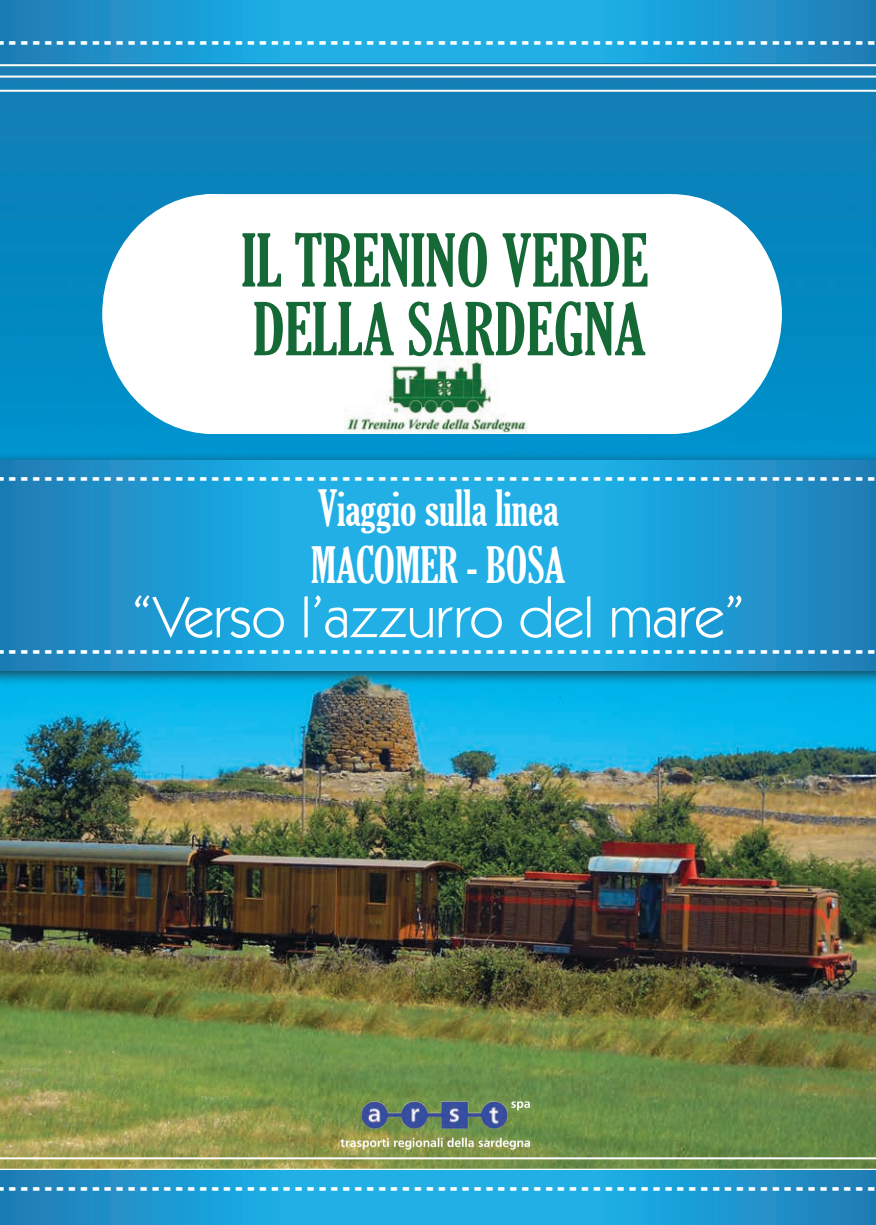
<style>
.page{position:relative;width:876px;height:1225px;background:#fff}
.page>*{position:absolute;margin:0;border:0;box-sizing:border-box;transform-origin:0 0}
.t1{font:extra-condensed 70.2px "Gloucester";color:#156936}
.t2{font:58px "Kabel IT Cby BT";color:#fff}
.t3{font:55.8px "Myriad Pro";color:#fff;scale:.46 1}
.t4{font:extra-condensed 48px/57.6px "Gloucester";color:#fff}
</style>
<div class="page">
<img style="left:0;top:63px;width:876px;height:1105px">
<div style="left:0;top:450px;width:876px;height:235px;background:#231f20;opacity:.75"></div>
<svg style="left:0;top:460px;width:876px;height:211px;background:#1f9ed6"></svg>
<div style="left:205px;top:194px;width:466px;height:240px;background:#fff;border:2px solid #fff"></div>
<div style="left:102px;top:194px;width:221px;height:240px;background:#fff;border-radius:50%"></div>
<div style="left:561px;top:194px;width:221px;height:240px;background:#fff;border-radius:50%"></div>
<img style="left:339px;top:1100px;width:192px;height:50px">
<hr style="left:0;top:64px;width:876px;height:2px;background:#fff">
<hr style="left:0;top:76px;width:876px;height:2px;background:#fff">
<hr style="left:0;top:90px;width:876px;height:2px;background:#fff">
<hr style="left:0;top:1157px;width:876px;height:2px;background:#fff">
<svg style="left:0;top:1170px;width:876px;height:55px;background:#1f9ed6"></svg>
<svg style="left:0;top:0;width:876px;height:63px;background:#1f9ed6"></svg>
<img style="left:345px;top:359px;width:182px;height:74px">
<p class="t3" style="left:-3px;top:5px;width:1911px">--------------------------------------------------------------------------</p>
<p class="t1" style="left:241px;top:220px;width:408px">IL TRENINO VERDE</p>
<p class="t1" style="left:253px;top:289px;width:394px">DELLA SARDEGNA</p>
<p class="t3" style="left:-3px;top:440px;width:1911px">--------------------------------------------------------------------------</p>
<p class="t4" style="left:311px;top:479px;width:256px">Viaggio sulla linea<br>MACOMER - BOSA</p>
<p class="t2" style="left:132px;top:581px;width:614px">“Verso l’azzurro del mare”</p>
<p class="t3" style="left:-3px;top:613px;width:1911px">--------------------------------------------------------------------------</p>
<p class="t3" style="left:-3px;top:1150px;width:1911px">--------------------------------------------------------------------------</p>
</div>
